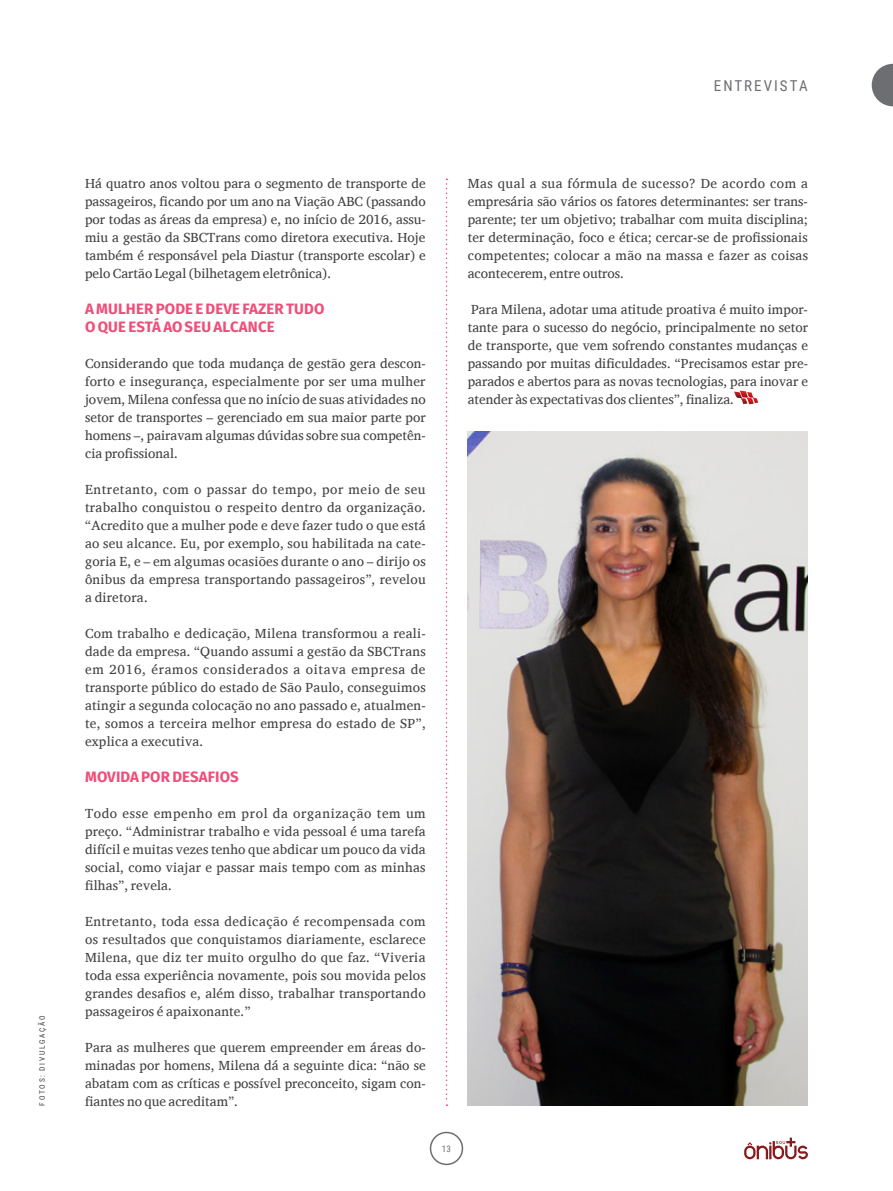
<style>
.page{position:relative;width:893px;height:1191px;background:#fff}
.page>*{position:absolute;margin:0;border:0;box-sizing:border-box;transform-origin:0 0}
.t1{font:700 15px/18px "Fira Sans";letter-spacing:.01em;color:#ef4e79}
.t2{font:15px "Roboto Condensed";letter-spacing:.135em;color:#6d6e71}
.t3{font:13.5px/18px "Charis SIL";letter-spacing:.01em;color:#414042;text-align:justify}
.t4{font:9px "Roboto Condensed";color:#6d6e71}
.t5{font:7.5px "Roboto Condensed";letter-spacing:.235em;color:#414042}
</style>
<div class="page">
<img style="left:468px;top:431px;width:340px;height:675px">
<svg style="left:446px;top:179px;width:1px;height:927px"></svg>
<svg style="left:734px;top:390px;width:24px;height:14px"></svg>
<svg style="left:872px;top:64px;width:21px;height:42px"></svg>
<svg style="left:744px;top:1137px;width:64px;height:22px"></svg>
<div style="left:430px;top:1131px;width:33px;height:34px;border:2px solid #6d6e71;border-radius:50%"></div>
<p class="t5" style="left:37px;top:1105px;width:92px;rotate:-90deg">FOTOS: DIVULGAÇÃO</p>
<p class="t2" style="left:714px;top:75px;width:95px">ENTREVISTA</p>
<p class="t3" style="left:85px;top:174px;width:342px">Há quatro anos voltou para o segmento de transporte de passageiros, ficando por um ano na Viação ABC (passando por todas as áreas da empresa) e, no início de 2016, assu&shy;miu a gestão da SBCTrans como diretora executiva. Hoje também é responsável pela Diastur (transporte escolar) e pelo Cartão Legal (bilhetagem eletrônica).</p>
<p class="t1" style="left:85px;top:299px;width:241px">A MULHER PODE E DEVE FAZER TUDO<br>O QUE ESTÁ AO SEU ALCANCE</p>
<p class="t3" style="left:85px;top:354px;width:342px">Considerando que toda mudança de gestão gera descon&shy;forto e insegurança, especialmente por ser uma mulher jovem, Milena confessa que no início de suas atividades no setor de transportes – gerenciado em sua maior parte por homens –, pairavam algumas dúvidas sobre sua competên&shy;cia profissional.</p>
<p class="t3" style="left:85px;top:480px;width:342px">Entretanto, com o passar do tempo, por meio de seu trabalho conquistou o respeito dentro da organização. “Acredito que a mulher pode e deve fazer tudo o que está ao seu alcance. Eu, por exemplo, sou habilitada na cate&shy;goria E, e – em algumas ocasiões durante o ano – dirijo os ônibus da empresa transportando passageiros”, revelou a diretora.</p>
<p class="t3" style="left:85px;top:624px;width:342px">Com trabalho e dedicação, Milena transformou a reali&shy;dade da empresa. “Quando assumi a gestão da SBCTrans em 2016, éramos considerados a oitava empresa de transporte público do estado de São Paulo, conseguimos atingir a segunda colocação no ano passado e, atualmen&shy;te, somos a terceira melhor empresa do estado de SP”, explica a executiva.</p>
<p class="t1" style="left:85px;top:767px;width:155px">MOVIDA POR DESAFIOS</p>
<p class="t3" style="left:85px;top:804px;width:342px">Todo esse empenho em prol da organização tem um preço. “Administrar trabalho e vida pessoal é uma tarefa difícil e muitas vezes tenho que abdicar um pouco da vida social, como viajar e passar mais tempo com as minhas filhas”, revela.</p>
<p class="t3" style="left:85px;top:912px;width:342px">Entretanto, toda essa dedicação é recompensada com os resultados que conquistamos diariamente, esclarece Milena, que diz ter muito orgulho do que faz. “Viveria toda essa experiência novamente, pois sou movida pelos grandes desafios e, além disso, trabalhar transportando passageiros é apaixonante.”</p>
<p class="t3" style="left:85px;top:1038px;width:342px">Para as mulheres que querem empreender em áreas do&shy;minadas por homens, Milena dá a seguinte dica: “não se abatam com as críticas e possível preconceito, sigam con&shy;fiantes no que acreditam”.</p>
<p class="t4" style="left:442px;top:1142px;width:11px">13</p>
<p class="t3" style="left:468px;top:174px;width:342px">Mas qual a sua fórmula de sucesso? De acordo com a empresária são vários os fatores determinantes: ser trans&shy;parente; ter um objetivo; trabalhar com muita disciplina; ter determinação, foco e ética; cercar-se de profissionais competentes; colocar a mão na massa e fazer as coisas acontecerem, entre outros.</p>
<p class="t3" style="left:468px;top:300px;width:342px">Para Milena, adotar uma atitude proativa é muito impor&shy;tante para o sucesso do negócio, principalmente no setor de transporte, que vem sofrendo constantes mudanças e passando por muitas dificuldades. “Precisamos estar pre&shy;parados e abertos para as novas tecnologias, para inovar e atender às expectativas dos clientes”, finaliza.</p>
</div>
